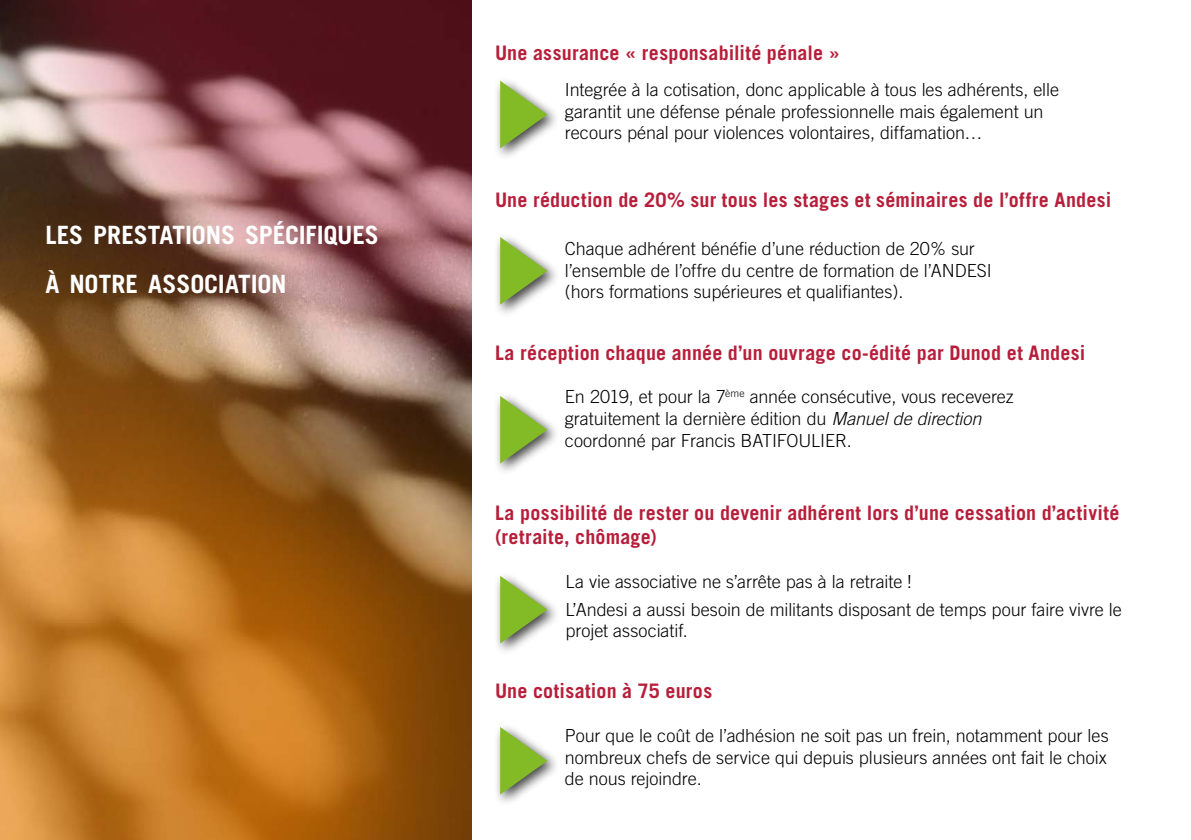
<style>
.page{position:relative;width:1191px;height:840px;background:#fff}
.page>*{position:absolute;margin:0;border:0;box-sizing:border-box;transform-origin:0 0}
.t1{font:700 25.2px/48.8px "Trade Gothic LT Std";letter-spacing:-.005em;color:#fff}
.t2{font:700 20px/24px "Trade Gothic LT Std";letter-spacing:.01em;color:#b71e3a}
.t3{font:300 18px/21.6px "Trade Gothic";letter-spacing:-.005em;color:#000}
.s1{font-style:italic}
</style>
<div class="page">
<img style="left:0;top:0;width:471px;height:839px">
<div style="left:493px;top:75px;width:68px;height:87px;background:#000;opacity:.75"></div>
<svg style="left:500px;top:81px;width:47px;height:67px"></svg>
<div style="left:493px;top:721px;width:68px;height:86px;background:#000;opacity:.75"></div>
<svg style="left:500px;top:726px;width:47px;height:68px"></svg>
<div style="left:493px;top:390px;width:68px;height:87px;background:#000;opacity:.75"></div>
<svg style="left:500px;top:396px;width:47px;height:67px"></svg>
<div style="left:493px;top:231px;width:68px;height:87px;background:#000;opacity:.75"></div>
<svg style="left:500px;top:237px;width:47px;height:67px"></svg>
<div style="left:493px;top:570px;width:68px;height:86px;background:#000;opacity:.75"></div>
<svg style="left:500px;top:575px;width:47px;height:68px"></svg>
<h1 class="t1" style="left:45px;top:210px;width:335px">LES PRESTATIONS SPÉCIFIQUES<br>À NOTRE ASSOCIATION</h1>
<p class="t2" style="left:495px;top:40px;width:346px">Une assurance « responsabilité pénale »</p>
<p class="t3" style="left:565px;top:78px;width:495px">Integrée à la cotisation, donc applicable à tous les adhérents, elle garantit une défense pénale professionnelle mais également un recours pénal pour violences volontaires, diffamation…</p>
<p class="t2" style="left:495px;top:187px;width:618px">Une réduction de 20% sur tous les stages et séminaires de l’offre Andesi</p>
<p class="t3" style="left:565px;top:238px;width:428px">Chaque adhérent bénéfie d’une réduction de 20% sur l’ensemble de l’offre du centre de formation de l’ANDESI (hors formations supérieures et qualifiantes).</p>
<p class="t2" style="left:495px;top:340px;width:592px">La réception chaque année d’un ouvrage co-édité par Dunod et Andesi</p>
<p class="t3" style="left:565px;top:385px;width:450px">En 2019, et pour la 7<sup>ème</sup> année consécutive, vous receverez gratuitement la dernière édition du <span class="s1">Manuel de direction </span>coordonné par Francis BATIFOULIER.</p>
<p class="t2" style="left:495px;top:500px;width:626px">La possibilité de rester ou devenir adhérent lors d’une cessation d’activité (retraite, chômage)</p>
<p class="t3" style="left:565px;top:567px;width:558px;line-height:27.2px">La vie associative ne s’arrête pas à la retraite !<br>L’Andesi a aussi besoin de militants disposant de temps pour faire vivre le</p>
<p class="t3" style="left:565px;top:619px;width:124px">projet associatif.</p>
<p class="t2" style="left:495px;top:678px;width:219px">Une cotisation à 75 euros</p>
<p class="t3" style="left:565px;top:724px;width:545px;text-align:justify">Pour que le coût de l’adhésion ne soit pas un frein, notamment pour les nombreux chefs de service qui depuis plusieurs années ont fait le choix de nous rejoindre.</p>
</div>
